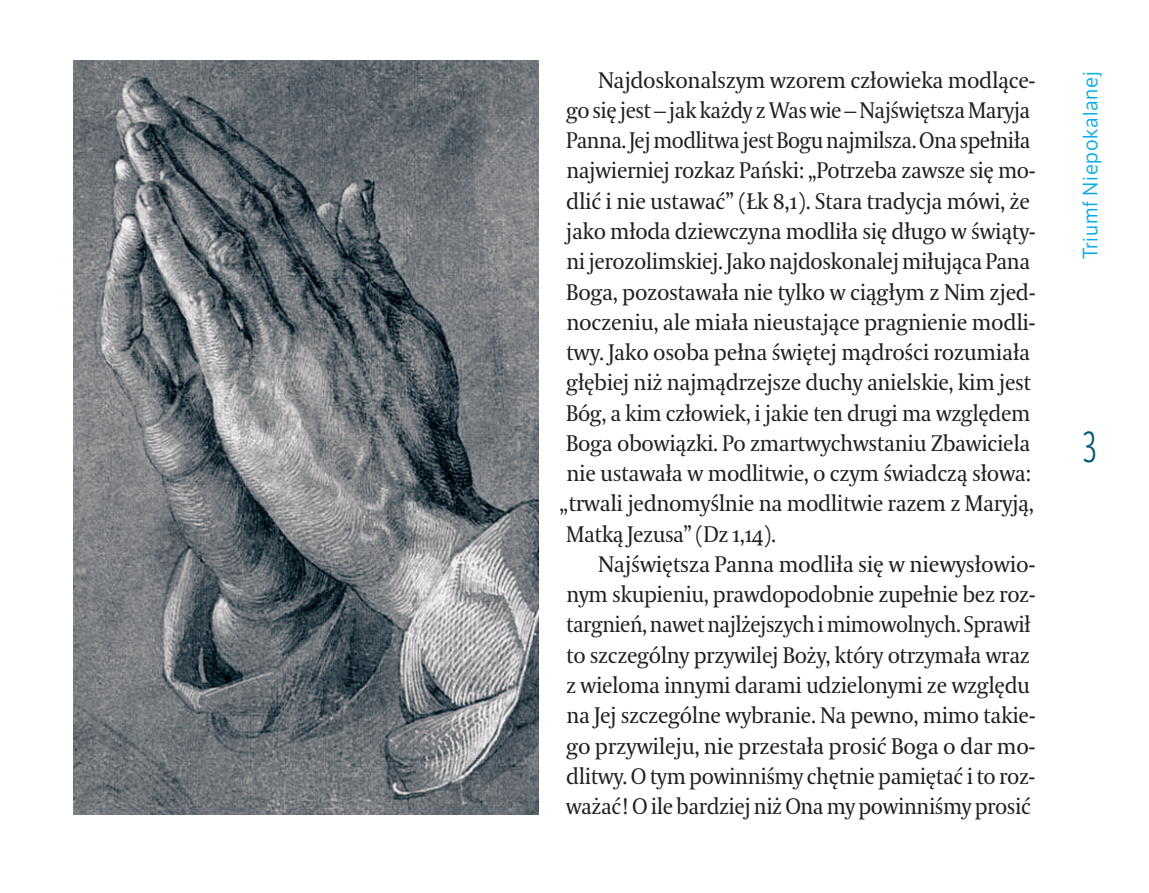
<style>
.page{position:relative;width:1149px;height:893px;background:#fff}
.page>*{position:absolute;margin:0;border:0;box-sizing:border-box;transform-origin:0 0}
.t1{font:300 42.75px "LFT Etica Compressed";color:#005976;scale:.9 1}
.t2{font:22.5px/30.4px "Coranto 2";letter-spacing:-.02em;color:#231f20}
.t3{font:20.25px "LFT Etica Bk";letter-spacing:.04em;color:#00aeef}
</style>
<div class="page">
<img style="left:73px;top:61px;width:465px;height:753px">
<p class="t2" style="left:559px;top:66px;width:477px;text-indent:38px">Najdoskonalszym wzorem człowieka modlące&shy;go się jest – jak każdy z Was wie – Najświętsza Maryja Panna. Jej modlitwa jest Bogu najmilsza. Ona spełniła najwierniej rozkaz Pański: „Potrzeba zawsze się mo&shy;dlić i nie ustawać” (Łk 8,1). Stara tradycja mówi, że jako młoda dziewczyna modliła się długo w świąty&shy;ni jerozolimskiej. Jako najdoskonalej miłująca Pana Boga, pozostawała nie tylko w ciągłym z Nim zjed&shy;noczeniu, ale miała nieustające pragnienie modli&shy;twy. Jako osoba pełna świętej mądrości rozumiała głębiej niż najmądrzejsze duchy anielskie, kim jest Bóg, a kim człowiek, i jakie ten drugi ma względem Boga obowiązki. Po zmartwychwstaniu Zbawiciela nie ustawała w modlitwie, o czym świadczą słowa: „trwali jednomyślnie na modlitwie razem z Maryją, Matką Jezusa” (Dz 1,14).</p>
<p class="t2" style="left:565px;top:550px;width:471px;text-indent:32px">Najświętsza Panna modliła się w niewysłowio&shy;nym skupieniu, prawdopodobnie zupełnie bez roz&shy;targnień, nawet najlżejszych i mimowolnych. Sprawił to szczególny przywilej Boży, który otrzymała wraz z wieloma innymi darami udzielonymi ze względu na Jej szczególne wybranie. Na pewno, mimo takie&shy;go przywileju, nie przestała prosić Boga o dar mo&shy;dlitwy. O tym powinniśmy chętnie pamiętać i to roz&shy;ważać! O ile bardziej niż Ona my powinniśmy prosić</p>
<p class="t3" style="left:1078px;top:259px;width:190px;rotate:-90deg">Triumf Niepokalanej</p>
<h1 class="t1" style="left:1082px;top:423px;width:16px">3</h1>
</div>
